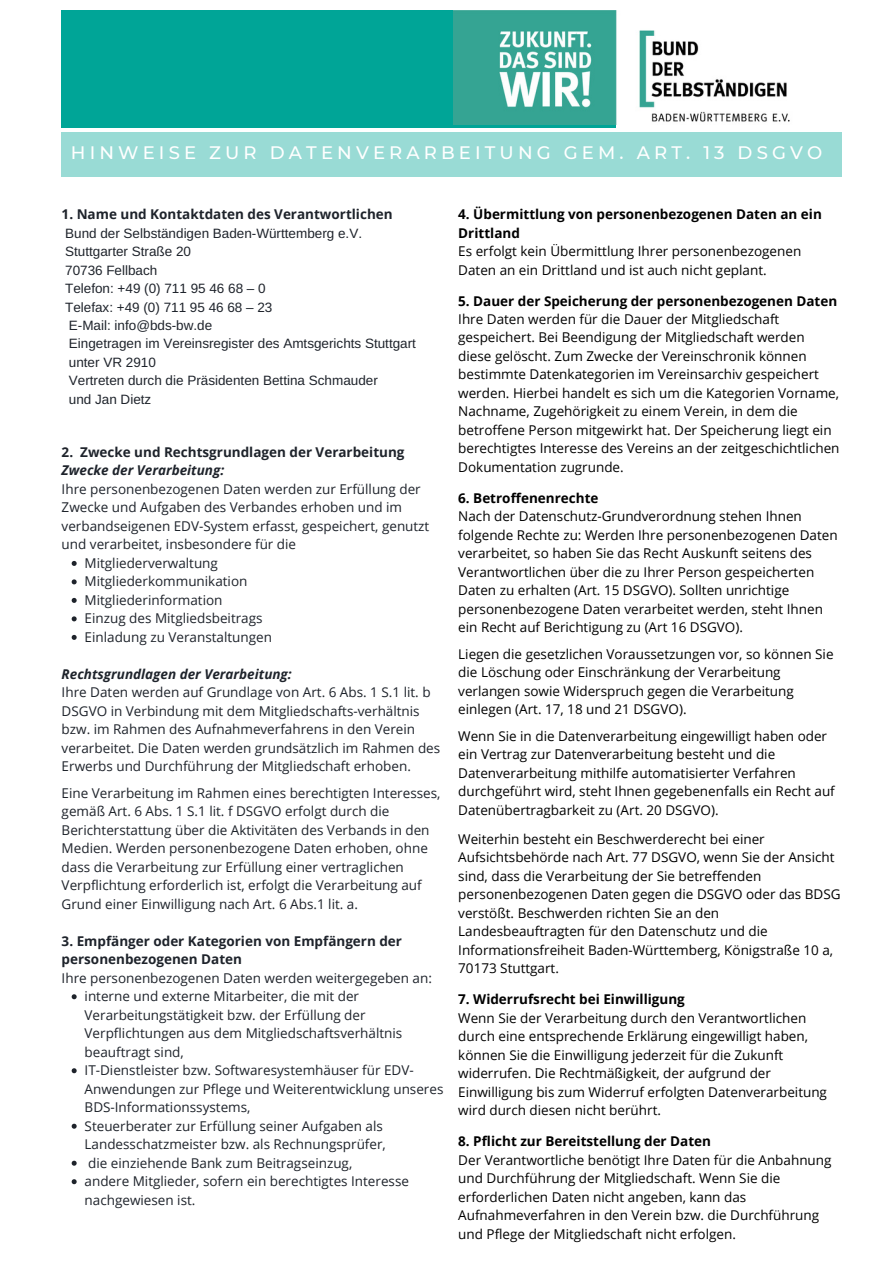
<style>
.page{position:relative;width:893px;height:1264px;background:#fff}
.page>*{position:absolute;margin:0;border:0;box-sizing:border-box;transform-origin:0 0}
.t1{font:500 18px "Montserrat";letter-spacing:.23em;color:#fff}
.t2{font:13.5px/18.5px "Open Sans";color:#000}
.t3{font:13.5px/18.5px "Open Sans";color:#1e232b}
.t4{font:13.5px/18.5px "Arimo";color:#1e232b}
.t5{font:700 13.5px/18.5px "Open Sans";color:#000}
.t6{font:700 13.5px/18.5px "Open Sans";color:#1e232b}
.t7{font:italic 700 13.5px "Open Sans";color:#1e232b}
</style>
<div class="page">
<div style="left:62px;top:11px;width:554px;height:117px;background:#00a597"></div>
<img style="left:453px;top:11px;width:337px;height:114px">
<svg style="left:72px;top:561px;width:5px;height:5px"></svg>
<svg style="left:72px;top:579px;width:5px;height:5px"></svg>
<svg style="left:72px;top:598px;width:5px;height:5px"></svg>
<svg style="left:72px;top:616px;width:5px;height:5px"></svg>
<svg style="left:72px;top:635px;width:5px;height:5px"></svg>
<svg style="left:72px;top:994px;width:5px;height:5px"></svg>
<svg style="left:72px;top:1068px;width:5px;height:5px"></svg>
<svg style="left:72px;top:1123px;width:5px;height:5px"></svg>
<svg style="left:72px;top:1160px;width:5px;height:5px"></svg>
<svg style="left:72px;top:1179px;width:5px;height:5px"></svg>
<div style="left:62px;top:133px;width:779px;height:44px;background:#99dbd5"></div>
<h1 class="t1" style="left:71px;top:142px;width:752px">HINWEISE ZUR DATENVERARBEITUNG GEM. ART. 13 DSGVO</h1>
<p class="t6" style="left:62px;top:204px;width:332px">1. Name und Kontaktdaten des Verantwortlichen</p>
<p class="t4" style="left:65px;top:224px;width:352px">Bund der Selbständigen Baden-Württemberg e.V.<br>Stuttgarter Straße 20<br>70736 Fellbach<br>Telefon: +49 (0) 711 95 46 68 – 0<br>Telefax: +49 (0) 711 95 46 68 – 23<br>E-Mail: info@bds-bw.de<br>Eingetragen im Vereinsregister des Amtsgerichts Stuttgart unter VR 2910<br>Vertreten durch die Präsidenten Bettina Schmauder<br>und Jan Dietz</p>
<p class="t6" style="left:62px;top:442px;width:344px">2. Zwecke und Rechtsgrundlagen der Verarbeitung</p>
<p class="t7" style="left:62px;top:461px;width:164px">Zwecke der Verarbeitung:</p>
<p class="t3" style="left:62px;top:479px;width:369px">Ihre personenbezogenen Daten werden zur Erfüllung der Zwecke und Aufgaben des Verbandes erhoben und im verbandseigenen EDV-System erfasst, gespeichert, genutzt und verarbeitet, insbesondere für die</p>
<p class="t3" style="left:85px;top:553px;width:189px">Mitgliederverwaltung<br>Mitgliederkommunikation<br>Mitgliederinformation<br>Einzug des Mitgliedsbeitrags<br>Einladung zu Veranstaltungen</p>
<p class="t7" style="left:62px;top:664px;width:231px">Rechtsgrundlagen der Verarbeitung:</p>
<p class="t3" style="left:62px;top:683px;width:380px">Ihre Daten werden auf Grundlage von Art. 6 Abs. 1 S.1 lit. b DSGVO in Verbindung mit dem Mitgliedschafts-verhältnis bzw. im Rahmen des Aufnahmeverfahrens in den Verein verarbeitet. Die Daten werden grundsätzlich im Rahmen des Erwerbs und Durchführung der Mitgliedschaft erhoben.</p>
<p class="t3" style="left:62px;top:783px;width:380px">Eine Verarbeitung im Rahmen eines berechtigten Interesses, gemäß Art. 6 Abs. 1 S.1 lit. f DSGVO erfolgt durch die Berichterstattung über die Aktivitäten des Verbands in den Medien. Werden personenbezogene Daten erhoben, ohne dass die Verarbeitung zur Erfüllung einer vertraglichen Verpflichtung erforderlich ist, erfolgt die Verarbeitung auf Grund einer Einwilligung nach Art. 6 Abs.1 lit. a.</p>
<p class="t6" style="left:62px;top:931px;width:342px">3. Empfänger oder Kategorien von Empfängern der personenbezogenen Daten</p>
<p class="t3" style="left:62px;top:968px;width:372px">Ihre personenbezogenen Daten werden weitergegeben an:</p>
<p class="t3" style="left:85px;top:986px;width:360px">interne und externe Mitarbeiter, die mit der Verarbeitungstätigkeit bzw. der Erfüllung der Verpflichtungen aus dem Mitgliedschaftsverhältnis beauftragt sind,<br>IT-Dienstleister bzw. Softwaresystemhäuser für EDV-Anwendungen zur Pflege und Weiterentwicklung unseres BDS-Informationssystems,<br>Steuerberater zur Erfüllung seiner Aufgaben als Landesschatzmeister bzw. als Rechnungsprüfer,<br>die einziehende Bank zum Beitragseinzug,<br>andere Mitglieder, sofern ein berechtigtes Interesse nachgewiesen ist.</p>
<p class="t5" style="left:458px;top:204px;width:365px">4. Übermittlung von personenbezogenen Daten an ein<br>Drittland</p>
<p class="t2" style="left:458px;top:241px;width:344px">Es erfolgt kein Übermittlung Ihrer personenbezogenen<br>Daten an ein Drittland und ist auch nicht geplant.</p>
<p class="t5" style="left:458px;top:291px;width:380px">5. Dauer der Speicherung der personenbezogenen Daten</p>
<p class="t2" style="left:458px;top:309px;width:383px">Ihre Daten werden für die Dauer der Mitgliedschaft gespeichert. Bei Beendigung der Mitgliedschaft werden diese gelöscht. Zum Zwecke der Vereinschronik können bestimmte Datenkategorien im Vereinsarchiv gespeichert werden. Hierbei handelt es sich um die Kategorien Vorname, Nachname, Zugehörigkeit zu einem Verein, in dem die betroffene Person mitgewirkt hat. Der Speicherung liegt ein berechtigtes Interesse des Vereins an der zeitgeschichtlichen Dokumentation zugrunde.</p>
<p class="t5" style="left:458px;top:488px;width:142px">6. Betroffenenrechte</p>
<p class="t2" style="left:458px;top:507px;width:381px">Nach der Datenschutz-Grundverordnung stehen Ihnen folgende Rechte zu: Werden Ihre personenbezogenen Daten verarbeitet, so haben Sie das Recht Auskunft seitens des Verantwortlichen über die zu Ihrer Person gespeicherten Daten zu erhalten (Art. 15 DSGVO). Sollten unrichtige personenbezogene Daten verarbeitet werden, steht Ihnen ein Recht auf Berichtigung zu (Art 16 DSGVO).</p>
<p class="t2" style="left:458px;top:644px;width:377px">Liegen die gesetzlichen Voraussetzungen vor, so können Sie die Löschung oder Einschränkung der Verarbeitung verlangen sowie Widerspruch gegen die Verarbeitung einlegen (Art. 17, 18 und 21 DSGVO).</p>
<p class="t2" style="left:458px;top:726px;width:378px">Wenn Sie in die Datenverarbeitung eingewilligt haben oder ein Vertrag zur Datenverarbeitung besteht und die Datenverarbeitung mithilfe automatisierter Verfahren durchgeführt wird, steht Ihnen gegebenenfalls ein Recht auf Datenübertragbarkeit zu (Art. 20 DSGVO).</p>
<p class="t2" style="left:458px;top:829px;width:384px">Weiterhin besteht ein Beschwerderecht bei einer Aufsichtsbehörde nach Art. 77 DSGVO, wenn Sie der Ansicht sind, dass die Verarbeitung der Sie betreffenden personenbezogenen Daten gegen die DSGVO oder das BDSG verstößt. Beschwerden richten Sie an den Landesbeauftragten für den Datenschutz und die Informationsfreiheit Baden-Württemberg, Königstraße 10 a, 70173 Stuttgart.</p>
<p class="t5" style="left:458px;top:989px;width:228px">7. Widerrufsrecht bei Einwilligung</p>
<p class="t2" style="left:458px;top:1008px;width:370px">Wenn Sie der Verarbeitung durch den Verantwortlichen durch eine entsprechende Erklärung eingewilligt haben, können Sie die Einwilligung jederzeit für die Zukunft widerrufen. Die Rechtmäßigkeit, der aufgrund der Einwilligung bis zum Widerruf erfolgten Datenverarbeitung wird durch diesen nicht berührt.</p>
<p class="t5" style="left:458px;top:1131px;width:254px">8. Pflicht zur Bereitstellung der Daten</p>
<p class="t2" style="left:458px;top:1150px;width:375px">Der Verantwortliche benötigt Ihre Daten für die Anbahnung und Durchführung der Mitgliedschaft. Wenn Sie die erforderlichen Daten nicht angeben, kann das Aufnahmeverfahren in den Verein bzw. die Durchführung und Pflege der Mitgliedschaft nicht erfolgen.</p>
</div>
